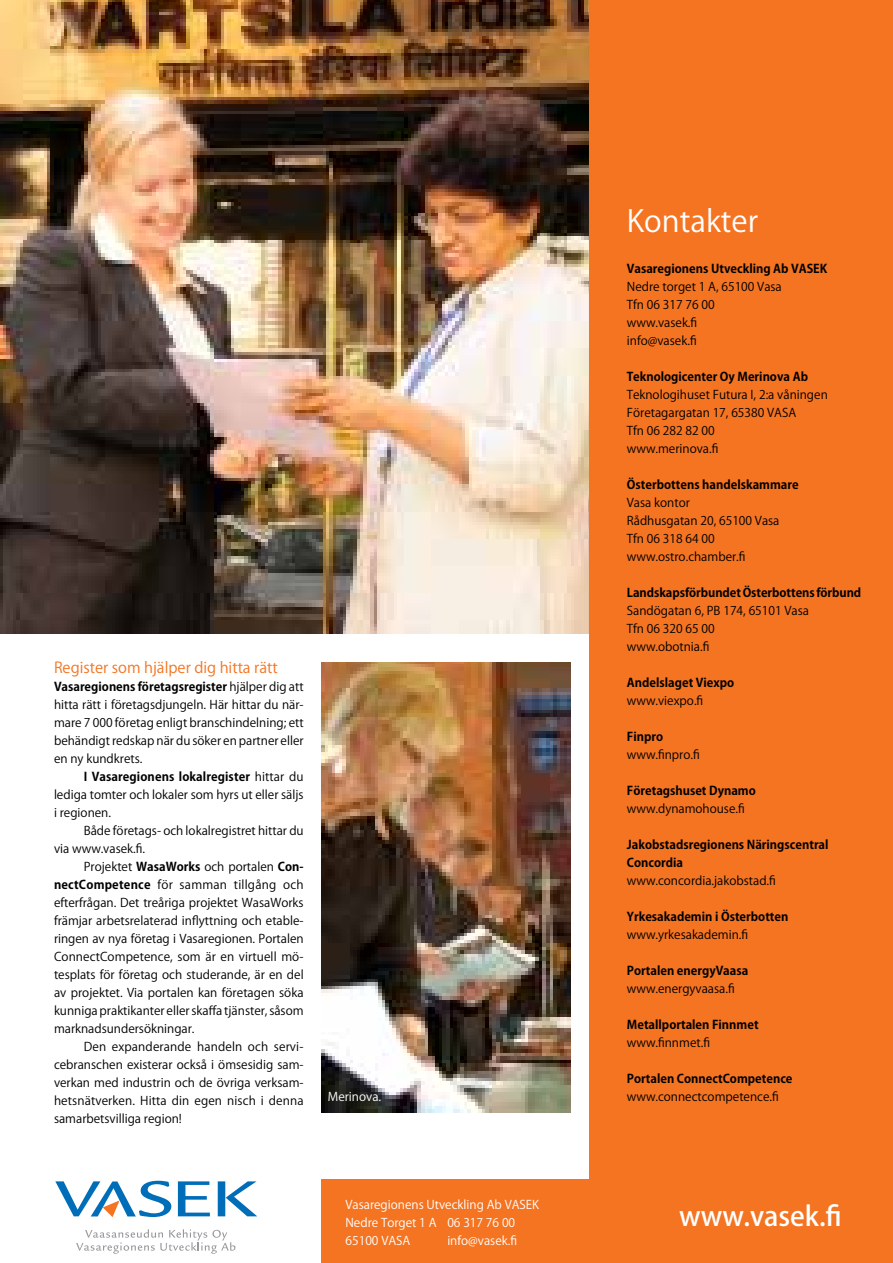
<style>
.page{position:relative;width:893px;height:1263px;background:#fff}
.page>*{position:absolute;margin:0;border:0;box-sizing:border-box;transform-origin:0 0}
.t1{font:30px "Koz Go Pro";color:#fff}
.t2{font:500 27px "Koz Go Pro";color:#fff}
.t3{font:15px "Koz Go Pro";color:#f47421}
.t4{font:12px/18px "Koz Go Pro";color:#000}
.t5{font:700 12px/18px "Koz Go Pro";color:#000}
.t6{font:12px/18px "Koz Go Pro";color:#fff}
.s1{font-weight:700}
</style>
<div class="page">
<img style="left:0;top:0;width:589px;height:634px">
<div style="left:322px;top:1180px;width:571px;height:83px;background:#f47421"></div>
<svg style="left:178px;top:1181px;width:32px;height:35px"></svg>
<svg style="left:218px;top:1181px;width:39px;height:35px"></svg>
<svg style="left:55px;top:1181px;width:116px;height:36px"></svg>
<svg style="left:76px;top:1229px;width:159px;height:25px"></svg>
<div style="left:589px;top:0;width:304px;height:1180px;background:#f47421"></div>
<img style="left:321px;top:662px;width:249px;height:451px">
<p class="t3" style="left:54px;top:658px;width:225px">Register som hjälper dig hitta rätt</p>
<p class="t4" style="left:54px;top:678px;width:251px;text-align:justify"><span class="s1">Vasaregionens företagsregister</span> hjälper dig att hitta rätt i företagsdjungeln. Här hittar du när&shy;mare 7 000 företag enligt branschindelning; ett behändigt redskap när du söker en partner eller en ny kundkrets.</p>
<p class="t4" style="left:54px;top:768px;width:251px;text-align:justify;text-indent:30px"><span class="s1">I Vasaregionens lokalregister</span> hittar du lediga tomter och lokaler som hyrs ut eller säljs i regionen.</p>
<p class="t4" style="left:54px;top:822px;width:251px;text-indent:30px">Både företags- och lokalregistret hittar du via www.vasek.fi.</p>
<p class="t4" style="left:54px;top:858px;width:251px;text-align:justify;text-indent:30px">Projektet <span class="s1">WasaWorks</span> och portalen <span class="s1">Con&shy;nectCompetence</span> för samman tillgång och efterfrågan. Det treåriga projektet WasaWorks främjar arbetsrelaterad inflyttning och etable&shy;ringen av nya företag i Vasaregionen. Portalen ConnectCompetence, som är en virtuell mö&shy;tesplats för företag och studerande, är en del av projektet. Via portalen kan företagen söka kunniga praktikanter eller skaffa tjänster, såsom marknadsundersökningar.</p>
<p class="t4" style="left:54px;top:1038px;width:251px;text-align:justify;text-indent:30px">Den expanderande handeln och servi&shy;cebranschen existerar också i ömsesidig sam&shy;verkan med industrin och de övriga verksam&shy;hetsnätverken. Hitta din egen nisch i denna samarbetsvilliga region!</p>
<h1 class="t1" style="left:627px;top:202px;width:133px">Kontakter</h1>
<p class="t5" style="left:627px;top:261px;width:202px">Vasaregionens Utveckling Ab VASEK</p>
<p class="t4" style="left:627px;top:278px;width:156px">Nedre torget 1 A, 65100 Vasa<br>Tfn 06 317 76 00 www.vasek.fi<br>info@vasek.fi</p>
<p class="t5" style="left:627px;top:369px;width:183px">Teknologicenter Oy Merinova Ab</p>
<p class="t4" style="left:627px;top:386px;width:202px">Teknologihuset Futura I, 2:a våningen<br>Företagargatan 17, 65380 VASA<br>Tfn 06 282 82 00<br>www.merinova.fi</p>
<p class="t5" style="left:627px;top:477px;width:173px">Österbottens handelskammare</p>
<p class="t4" style="left:627px;top:494px;width:154px">Vasa kontor<br>Rådhusgatan 20, 65100 Vasa<br>Tfn 06 318 64 00 www.ostro.chamber.fi</p>
<p class="t5" style="left:627px;top:585px;width:236px">Landskapsförbundet Österbottens förbund</p>
<p class="t4" style="left:627px;top:602px;width:184px">Sandögatan 6, PB 174, 65101 Vasa<br>Tfn 06 320 65 00<br>www.obotnia.fi</p>
<p class="t5" style="left:627px;top:675px;width:109px">Andelslaget Viexpo</p>
<p class="t4" style="left:627px;top:692px;width:78px">www.viexpo.fi</p>
<p class="t5" style="left:627px;top:729px;width:38px">Finpro</p>
<p class="t4" style="left:627px;top:746px;width:74px">www.finpro.fi</p>
<p class="t5" style="left:627px;top:783px;width:130px">Företagshuset Dynamo</p>
<p class="t4" style="left:627px;top:800px;width:119px">www.dynamohouse.fi</p>
<p class="t5" style="left:627px;top:837px;width:203px">Jakobstadsregionens Näringscentral<br>Concordia</p>
<p class="t4" style="left:627px;top:872px;width:151px">www.concordia.jakobstad.fi</p>
<p class="t5" style="left:627px;top:909px;width:163px">Yrkesakademin i Österbotten</p>
<p class="t4" style="left:627px;top:926px;width:123px">www.yrkesakademin.fi</p>
<p class="t5" style="left:627px;top:963px;width:123px">Portalen energyVaasa</p>
<p class="t4" style="left:627px;top:980px;width:109px">www.energyvaasa.fi</p>
<p class="t5" style="left:627px;top:1017px;width:133px">Metallportalen Finnmet</p>
<p class="t4" style="left:627px;top:1034px;width:85px">www.finnmet.fi</p>
<p class="t5" style="left:627px;top:1071px;width:167px">Portalen ConnectCompetence</p>
<p class="t6" style="left:328px;top:1088px;width:55px">Merinova.</p>
<p class="t4" style="left:627px;top:1088px;width:153px">www.connectcompetence.fi</p>
<p class="t6" style="left:345px;top:1196px;width:195px">Vasaregionens Utveckling Ab VASEK<br>Nedre Torget 1 A<br>65100 VASA</p>
<p class="t6" style="left:447px;top:1214px;width:71px">06 317 76 00 info@vasek.fi</p>
<h2 class="t2" style="left:679px;top:1199px;width:164px">www.vasek.fi</h2>
</div>
